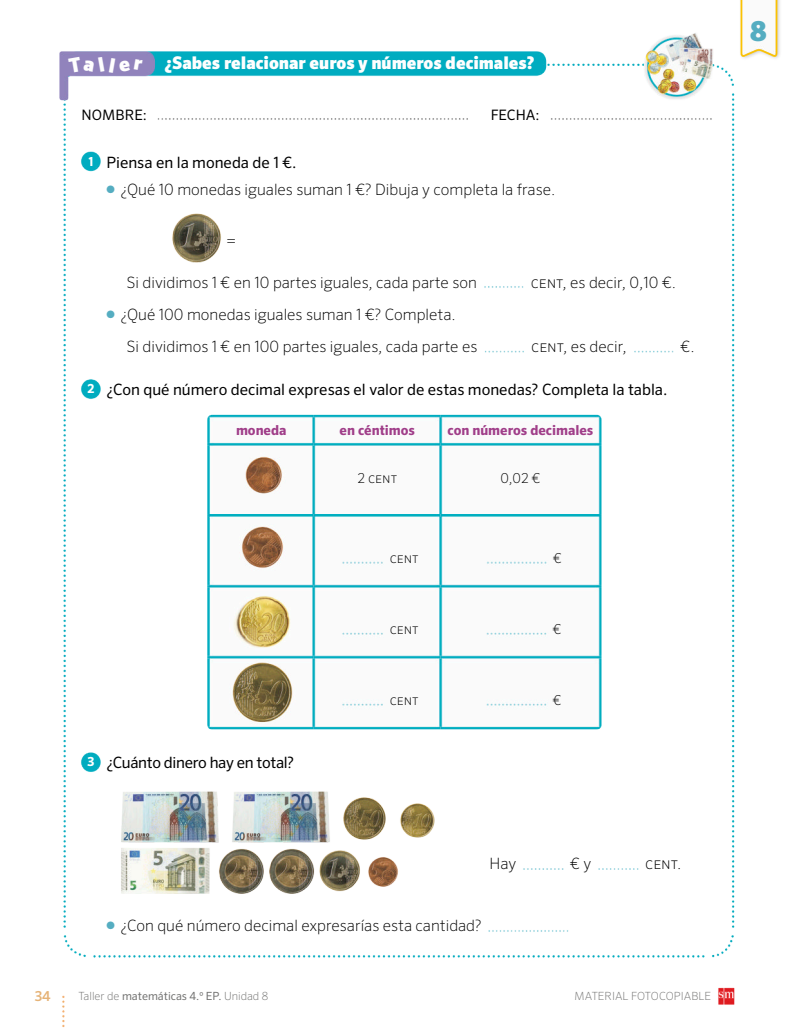
<style>
.page{position:relative;width:798px;height:1028px;background:#fff}
.page>*{position:absolute;margin:0;border:0;box-sizing:border-box;transform-origin:0 0}
.t1{font:900 27.5px "Sero Pro";color:#55adc1}
.t2{font:900 17.5px "Sero Pro";color:#fefefe}
.t3{font:200 15.62px/32.2px "Sero Pro";color:#000}
.t4{font:15.62px "Sero Pro";color:#000}
.t5{font:15.62px "Sero Pro";letter-spacing:-.02em;color:#000}
.t6{font:14.38px "Sero Pro";color:#000}
.t7{font:700 13.75px "Sero Pro";color:#a03e89}
.t8{font:200 13.75px "Sero Pro";color:#000}
.t9{font:500 13.75px "Sero Pro";color:#e6b377}
.t10{font:11.25px "Sero Pro";color:#727271}
.t11{font:200 11.25px "Sero Pro";color:#727271}
.s1{font-weight:700;font-size:12.5px;color:#fefefe}
.s2{color:#55adc1}
.s3{font-weight:200}
</style>
<div class="page">
<img style="left:59px;top:0;width:721px;height:1027px">
<img style="left:740px;top:0;width:37px;height:57px">
<svg style="left:68px;top:56px;width:75px;height:17px"></svg>
<p class="t2" style="left:164px;top:52px;width:371px">¿Sabes relacionar euros y números decimales?</p>
<p class="t6" style="left:81px;top:106px;width:67px">NOMBRE:</p>
<p class="t6" style="left:490px;top:106px;width:50px">FECHA:</p>
<p class="t4" style="left:88px;top:153px;width:210px"><span class="s1">1</span> Piensa en la moneda de 1 €.</p>
<p class="t3" style="left:106px;top:173px;width:450px"><span class="s2">●</span> ¿Qué 10 monedas iguales suman 1 €? Dibuja y completa la frase.</p>
<p class="t3" style="left:227px;top:223px;width:10px">=</p>
<p class="t3" style="left:126px;top:266px;width:351px">Si dividimos 1 € en 10 partes iguales, cada parte son</p>
<p class="t3" style="left:530px;top:266px;width:147px">cent, es decir, 0,10 €.</p>
<p class="t3" style="left:126px;top:298px;width:352px;text-indent:-20px"><span class="s2">●</span> ¿Qué 100 monedas iguales suman 1 €? Completa.<br>Si dividimos 1 € en 100 partes iguales, cada parte es</p>
<p class="t3" style="left:531px;top:330px;width:97px">cent, es decir,</p>
<p class="t3" style="left:680px;top:330px;width:16px">€.</p>
<p class="t4" style="left:87px;top:380px;width:581px"><span class="s1">2</span> ¿Con qué número decimal expresas el valor de estas monedas? Completa la tabla.</p>
<p class="t7" style="left:236px;top:422px;width:52px">moneda</p>
<p class="t7" style="left:339px;top:422px;width:77px">en céntimos</p>
<p class="t7" style="left:447px;top:422px;width:147px">con números decimales</p>
<p class="t8" style="left:357px;top:470px;width:41px">2 cent</p>
<p class="t8" style="left:500px;top:470px;width:42px">0,02 €</p>
<p class="t8" style="left:389px;top:550px;width:30px">cent</p>
<p class="t8" style="left:553px;top:550px;width:10px">€</p>
<p class="t8" style="left:389px;top:621px;width:30px">cent</p>
<p class="t8" style="left:552px;top:621px;width:10px">€</p>
<p class="t5" style="left:87px;top:753px;width:208px"><span class="s1">3</span> ¿Cuánto dinero hay en total?</p>
<p class="t8" style="left:389px;top:692px;width:30px">cent</p>
<p class="t8" style="left:552px;top:692px;width:10px">€</p>
<p class="t3" style="left:489px;top:847px;width:28px">Hay</p>
<p class="t3" style="left:570px;top:847px;width:23px">€ y</p>
<p class="t3" style="left:645px;top:847px;width:38px">cent.</p>
<p class="t3" style="left:106px;top:909px;width:376px"><span class="s2">●</span> ¿Con qué número decimal expresarías esta cantidad?</p>
<p class="t9" style="left:35px;top:987px;width:18px">34</p>
<p class="t10" style="left:78px;top:989px;width:191px"><span class="s3">Taller de</span> matemáticas 4.º EP. <span class="s3">Unidad 8</span></p>
<p class="t11" style="left:574px;top:989px;width:138px">MATERIAL FOTOCOPIABLE</p>
<h1 class="t1" style="left:749px;top:14px;width:18px">8</h1>
</div>
